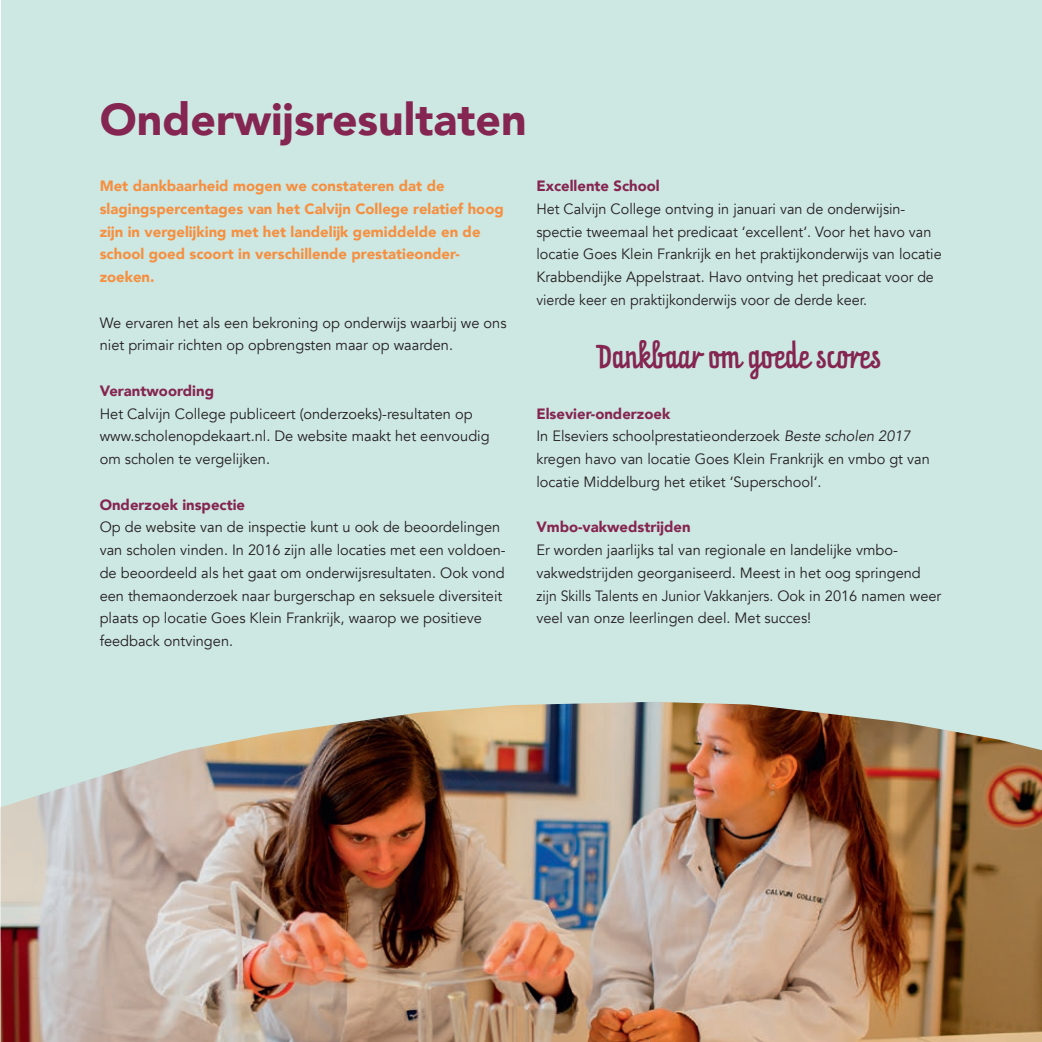
<style>
.page{position:relative;width:1042px;height:1042px;background:#cde8e2}
.page>*{position:absolute;margin:0;border:0;box-sizing:border-box;transform-origin:0 0}
.t1{font:900 44.62px "Avenir";color:#852551}
.t2{font:28px "Prater Script OT";color:#852551}
.t3{font:14.88px/22.8px "Avenir";color:#231f20}
.t4{font:900 14.88px/22.8px "Avenir";color:#f68f40}
.t5{font:900 14.88px "Avenir";color:#852551}
.s1{font-weight:900;color:#852551}
.s2{font-style:italic}
</style>
<div class="page">
<hr style="left:0;top:0;width:1px;height:1042px;background:#fff">
<img style="left:0;top:702px;width:1042px;height:340px">
<h1 class="t1" style="left:100px;top:81px;width:428px">Onderwijsresultaten</h1>
<p class="t4" style="left:100px;top:174px;width:406px">Met dankbaarheid mogen we constateren dat de slagingspercentages van het Calvijn College relatief hoog zijn in vergelijking met het landelijk gemiddelde en de school goed scoort in verschillende prestatieonder&shy;zoeken.</p>
<p class="t3" style="left:100px;top:311px;width:408px">We ervaren het als een bekroning op onderwijs waarbij we ons niet primair richten op opbrengsten maar op waarden.</p>
<p class="t5" style="left:100px;top:378px;width:116px">Verantwoording</p>
<p class="t3" style="left:100px;top:402px;width:391px">Het Calvijn College publiceert (onderzoeks)-resultaten op www.scholenopdekaart.nl. De website maakt het eenvoudig om scholen te vergelijken.</p>
<p class="t5" style="left:100px;top:492px;width:147px">Onderzoek inspectie</p>
<p class="t3" style="left:100px;top:516px;width:407px">Op de website van de inspectie kunt u ook de beoordelingen van scholen vinden. In 2016 zijn alle locaties met een voldoen&shy;de beoordeeld als het gaat om onderwijsresultaten. Ook vond een themaonderzoek naar burgerschap en seksuele diversiteit plaats op locatie Goes Klein Frankrijk, waarop we positieve feedback ontvingen.</p>
<p class="t5" style="left:536px;top:173px;width:125px">Excellente School</p>
<p class="t3" style="left:536px;top:198px;width:407px">Het Calvijn College ontving in januari van de onderwijsin&shy;spectie tweemaal het predicaat ‘excellent‘. Voor het havo van locatie Goes Klein Frankrijk en het praktijkonderwijs van locatie Krabbendijke Appelstraat. Havo ontving het predicaat voor de vierde keer en praktijkonderwijs voor de derde keer.</p>
<h2 class="t2" style="left:597px;top:339px;width:286px">Dankbaar om goede scores</h2>
<p class="t3" style="left:536px;top:402px;width:395px"><span class="s1">Elsevier-onderzoek<br></span>In Elseviers schoolprestatieonderzoek <span class="s2">Beste scholen 2017 </span>kregen havo van locatie Goes Klein Frankrijk en vmbo gt van locatie Middelburg het etiket ‘Superschool‘.</p>
<p class="t5" style="left:536px;top:514px;width:156px">Vmbo-vakwedstrijden</p>
<p class="t3" style="left:536px;top:539px;width:406px">Er worden jaarlijks tal van regionale en landelijke vmbo&shy;vakwedstrijden georganiseerd. Meest in het oog springend zijn Skills Talents en Junior Vakkanjers. Ook in 2016 namen weer veel van onze leerlingen deel. Met succes!</p>
</div>
